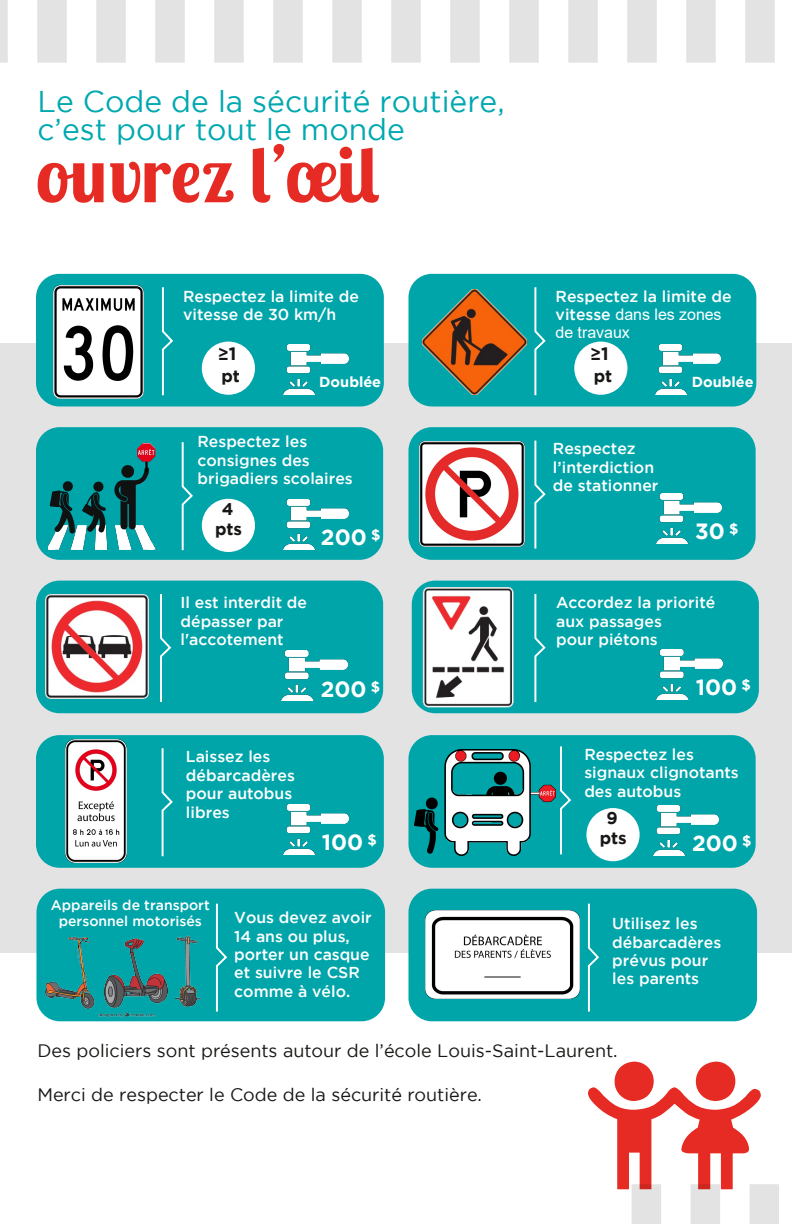
<style>
.page{position:relative;width:792px;height:1224px;background:#fff}
.page>*{position:absolute;margin:0;border:0;box-sizing:border-box;transform-origin:0 0}
.t1{font:700 78px "Lobster Two";color:#e62b24}
.t2{font:30px/27.6px "Gotham";color:#00a8b0}
.t3{font:700 22px "Gotham";letter-spacing:-.005em;color:#fff}
.t4{font:18px "Gotham";letter-spacing:-.005em;color:#181715}
.t5{font:700 17px/20px "Gotham";letter-spacing:-.005em;color:#181715;text-align:center}
.t6{font:700 17px "Arial";color:#181715}
.t7{font:16px/18.4px "Arial";letter-spacing:-.005em;color:#fff}
.t8{font:500 15.8px/18.4px "Gotham";color:#fff}
.t9{font:700 14.6px "Gotham";color:#fff}
.t10{font:500 14px/16px "Gotham";color:#fff;text-align:center}
.s1{font-family:"Gotham";font-size:18px}
.s2{font-family:"Gotham";font-weight:500;font-size:15.8px}
</style>
<div class="page">
<div style="left:0;top:343px;width:792px;height:610px;background:#e3e3e3"></div>
<div style="left:36px;top:274px;width:348px;height:132px;background:#00a5aa;border-radius:24px"></div>
<img style="left:54px;top:286px;width:90px;height:112px">
<img style="left:283px;top:344px;width:65px;height:50px">
<svg style="left:161px;top:287px;width:12px;height:109px"></svg>
<div style="left:202px;top:342px;width:53px;height:53px;background:#fff;border-radius:50%"></div>
<div style="left:36px;top:427px;width:347px;height:133px;background:#00a5aa;border-radius:24px"></div>
<img style="left:283px;top:500px;width:65px;height:50px">
<div style="left:202px;top:499px;width:53px;height:53px;background:#fff;border-radius:50%"></div>
<svg style="left:181px;top:442px;width:12px;height:109px"></svg>
<img style="left:48px;top:444px;width:108px;height:105px">
<div style="left:36px;top:735px;width:348px;height:133px;background:#00a5aa;border-radius:24px"></div>
<img style="left:283px;top:805px;width:65px;height:50px">
<div style="left:408px;top:889px;width:349px;height:132px;background:#00a5aa;border-radius:24px"></div>
<svg style="left:587px;top:903px;width:13px;height:109px"></svg>
<img style="left:426px;top:911px;width:154px;height:87px">
<svg style="left:161px;top:748px;width:12px;height:109px"></svg>
<img style="left:65px;top:739px;width:62px;height:123px">
<div style="left:408px;top:427px;width:348px;height:133px;background:#00a5aa;border-radius:24px"></div>
<img style="left:656px;top:493px;width:66px;height:50px">
<svg style="left:534px;top:440px;width:12px;height:109px"></svg>
<img style="left:420px;top:442px;width:104px;height:104px">
<div style="left:36px;top:581px;width:347px;height:132px;background:#00a5aa;border-radius:24px"></div>
<svg style="left:160px;top:594px;width:12px;height:108px"></svg>
<img style="left:45px;top:595px;width:104px;height:103px">
<div style="left:412px;top:581px;width:347px;height:132px;background:#00a5aa;border-radius:24px"></div>
<img style="left:657px;top:650px;width:65px;height:49px">
<svg style="left:534px;top:594px;width:12px;height:108px"></svg>
<img style="left:411px;top:588px;width:103px;height:120px">
<div style="left:408px;top:735px;width:348px;height:133px;background:#00a5aa;border-radius:24px"></div>
<img style="left:653px;top:806px;width:66px;height:49px">
<img style="left:415px;top:749px;width:140px;height:106px">
<svg style="left:588px;top:1062px;width:191px;height:162px"></svg>
<svg style="left:0;top:0;width:775px;height:63px;fill:#eaeaea"></svg>
<div style="left:586px;top:808px;width:54px;height:53px;background:#fff;border-radius:50%"></div>
<img style="left:282px;top:651px;width:65px;height:50px">
<div style="left:36px;top:889px;width:349px;height:132px;background:#00a5aa;border-radius:24px"></div>
<svg style="left:215px;top:903px;width:13px;height:109px"></svg>
<img style="left:36px;top:929px;width:173px;height:93px">
<div style="left:408px;top:274px;width:348px;height:132px;background:#00a5aa;border-radius:24px"></div>
<img style="left:422px;top:290px;width:105px;height:104px">
<img style="left:656px;top:344px;width:65px;height:50px">
<svg style="left:534px;top:287px;width:12px;height:109px"></svg>
<div style="left:574px;top:342px;width:53px;height:53px;background:#fff;border-radius:50%"></div>
<svg style="left:560px;top:746px;width:12px;height:109px"></svg>
<h2 class="t2" style="left:37px;top:90px;width:469px">Le Code de la sécurité routière, c’est pour tout le monde</h2>
<h1 class="t1" style="left:35px;top:124px;width:345px">ouvrez l’œil</h1>
<p class="t8" style="left:183px;top:288px;width:177px">Respectez la limite de vitesse de 30 km/h</p>
<p class="t6" style="left:219px;top:344px;width:19px">≥<span class="s1">1</span></p>
<p class="t5" style="left:221px;top:367px;width:20px">pt</p>
<p class="t9" style="left:319px;top:376px;width:63px">Doublée</p>
<p class="t8" style="left:198px;top:434px;width:157px">Respectez les consignes des brigadiers scolaires</p>
<p class="t5" style="left:215px;top:500px;width:28px">4 pts</p>
<h3 class="t3" style="left:321px;top:529px;width:61px">200 <sup>$</sup></h3>
<p class="t8" style="left:556px;top:288px;width:177px">Respectez la limite de</p>
<p class="t7" style="left:556px;top:305px;width:167px"><span class="s2">vitesse</span> dans les zones de travaux</p>
<p class="t9" style="left:692px;top:376px;width:63px">Doublée</p>
<p class="t6" style="left:591px;top:344px;width:19px">≥<span class="s1">1</span></p>
<p class="t5" style="left:594px;top:367px;width:20px">pt</p>
<p class="t8" style="left:553px;top:441px;width:107px">Respectez l’interdiction de stationner</p>
<h3 class="t3" style="left:695px;top:523px;width:45px">30 <sup>$</sup></h3>
<p class="t8" style="left:180px;top:594px;width:128px">Il est interdit de dépasser par l'accotement</p>
<p class="t8" style="left:556px;top:594px;width:161px">Accordez la priorité aux passages<br>pour piétons</p>
<h3 class="t3" style="left:696px;top:679px;width:56px">100 <sup>$</sup></h3>
<h3 class="t3" style="left:321px;top:681px;width:61px">200 <sup>$</sup></h3>
<p class="t8" style="left:186px;top:749px;width:111px">Laissez les débarcadères pour autobus libres</p>
<h3 class="t3" style="left:322px;top:834px;width:56px">100 <sup>$</sup></h3>
<p class="t10" style="left:51px;top:898px;width:160px">Appareils de transport personnel motorisés</p>
<p class="t8" style="left:234px;top:909px;width:139px">Vous devez avoir<br>14 ans ou plus, porter un casque et suivre le CSR comme à vélo.</p>
<p class="t8" style="left:584px;top:746px;width:156px">Respectez les signaux clignotants des autobus</p>
<h3 class="t3" style="left:692px;top:835px;width:61px">200 <sup>$</sup></h3>
<p class="t5" style="left:600px;top:809px;width:28px">9 pts</p>
<p class="t8" style="left:612px;top:915px;width:111px">Utilisez les débarcadères prévus pour les parents</p>
<p class="t4" style="left:37px;top:1044px;width:582px">Des policiers sont présents autour de l’école Louis-Saint-Laurent.</p>
<p class="t4" style="left:37px;top:1088px;width:446px">Merci de respecter le Code de la sécurité routière.</p>
</div>
